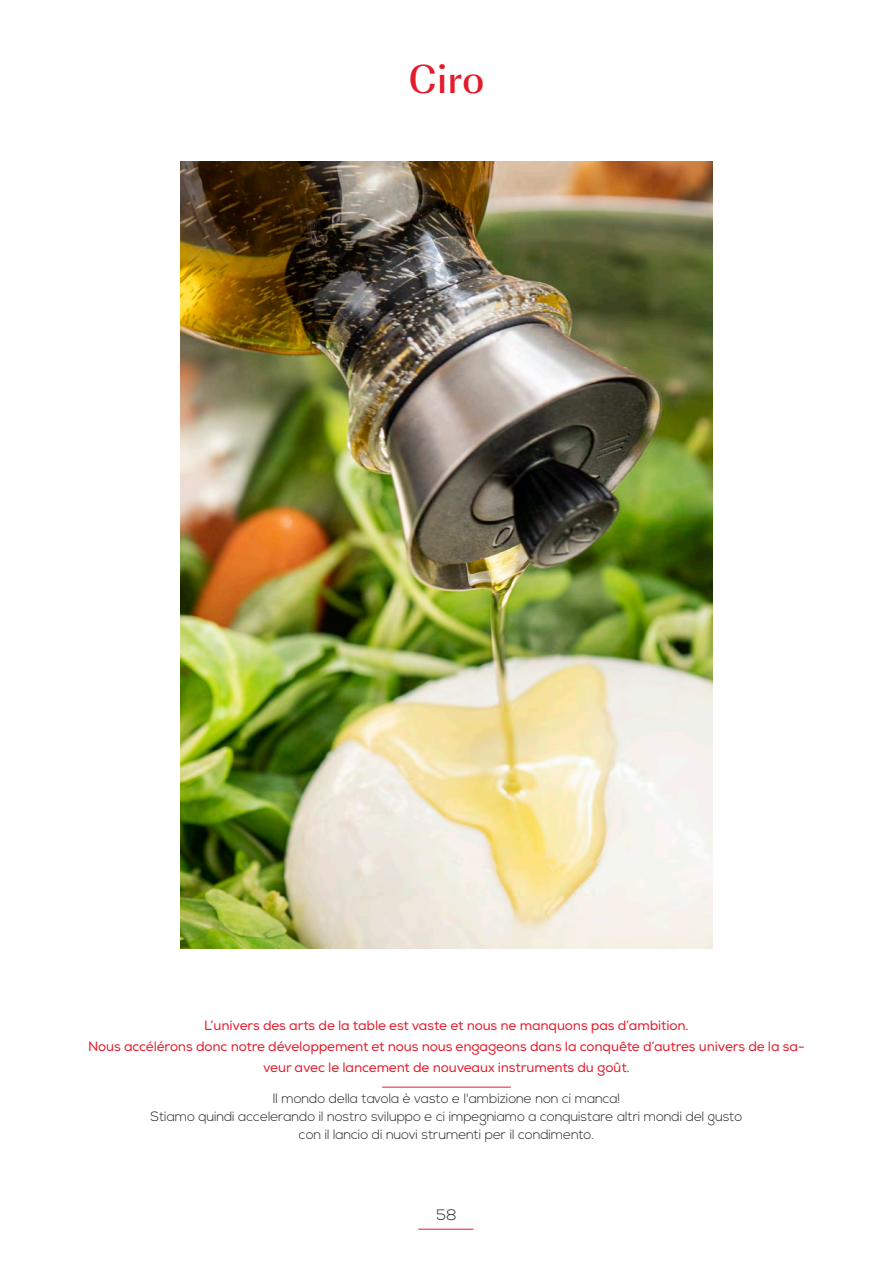
<style>
.page{position:relative;width:893px;height:1263px;background:#fff}
.page>*{position:absolute;margin:0;border:0;box-sizing:border-box;transform-origin:0 0}
.t1{font:500 42px "Imperial URW";color:#e41b2c}
.t2{font:300 15px "Nexa";color:#231f20}
.t3{font:13.5px/21px "Nexa";letter-spacing:-.01em;color:#e41b2c;text-align:center}
.t4{font:300 13.5px "Nexa";letter-spacing:-.01em;color:#231f20}
</style>
<div class="page">
<hr style="left:418px;top:1229px;width:55px;height:1px;background:#e41b2c">
<hr style="left:382px;top:1087px;width:129px;height:1px;background:#e41b2c">
<img style="left:181px;top:162px;width:531px;height:786px">
<p class="t1" style="left:409px;top:48px;width:77px">Ciro</p>
<p class="t3" style="left:204px;top:1014px;width:486px">L’univers des arts de la table est vaste et nous ne manquons pas d’ambition.</p>
<p class="t3" style="left:88px;top:1035px;width:718px">Nous accélérons donc notre développement et nous nous engageons dans la conquête d’autres univers de la sa&shy;veur avec le lancement de nouveaux instruments du goût.</p>
<p class="t4" style="left:273px;top:1091px;width:349px">Il mondo della tavola è vasto e l'ambizione non ci manca!</p>
<p class="t4" style="left:150px;top:1109px;width:593px">Stiamo quindi accelerando il nostro sviluppo e ci impegniamo a conquistare altri mondi del gusto</p>
<p class="t4" style="left:299px;top:1127px;width:297px">con il lancio di nuovi strumenti per il condimento.</p>
<p class="t2" style="left:436px;top:1206px;width:22px">58</p>
</div>
